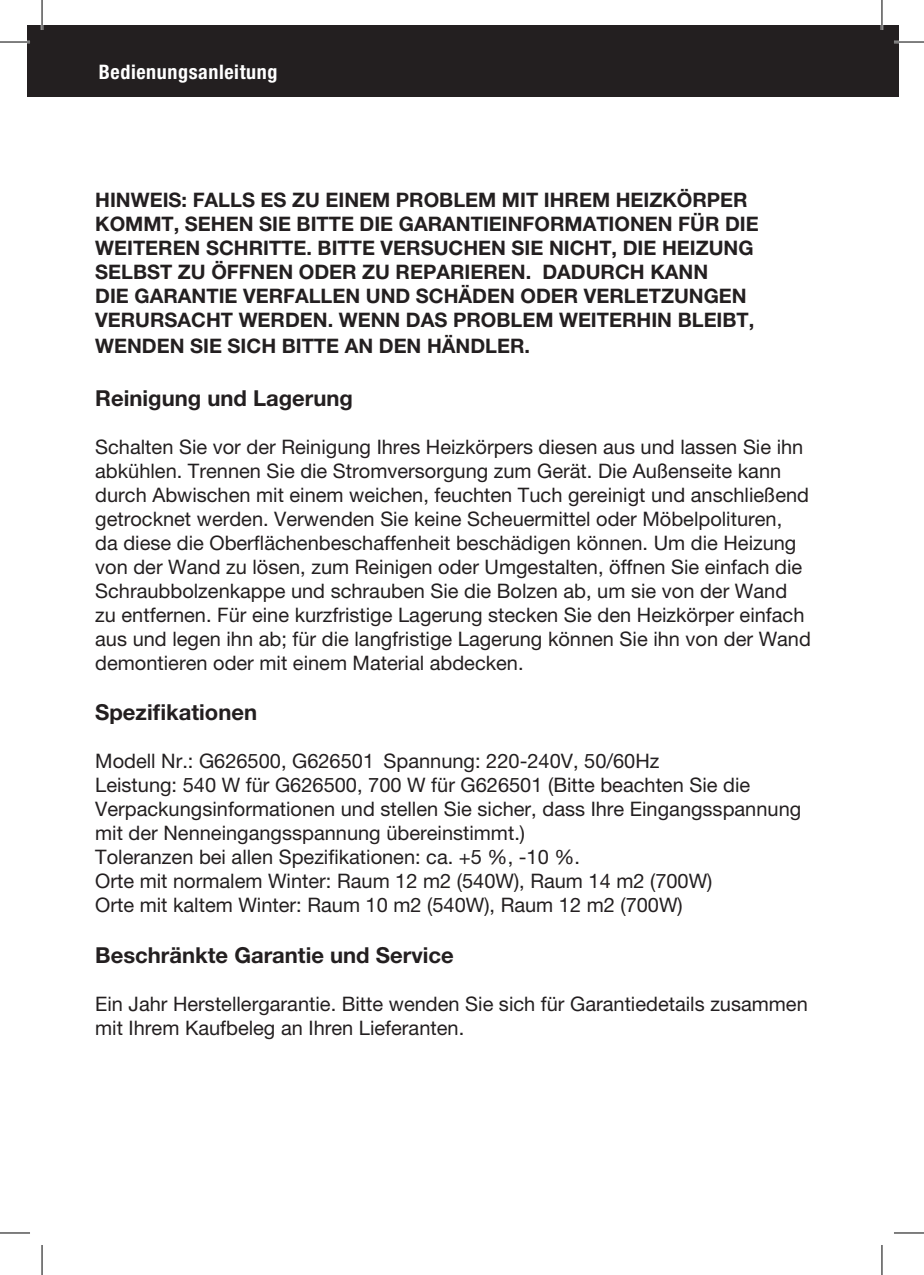
<style>
.page{position:relative;width:924px;height:1275px;background:#fff}
.page>*{position:absolute;margin:0;border:0;box-sizing:border-box;transform-origin:0 0}
.t1{font:700 22px "Helvetica Neue LT Pro";color:#231f20}
.t2{font:20px/24px "Helvetica Neue LT Pro";color:#231f20}
.t3{font:700 20px/24px "Helvetica Neue LT Pro";color:#231f20}
.t4{font:700 condensed 20px "Helvetica Neue LT Std";letter-spacing:.03em;color:#fff}
</style>
<div class="page">
<div style="left:27px;top:25px;width:871px;height:72px;background:#231f20"></div>
<hr style="left:0;top:41px;width:30px;height:2px;background:#fff">
<hr style="left:893px;top:41px;width:30px;height:2px;background:#fff">
<hr style="left:41px;top:0;width:2px;height:30px;background:#fff">
<hr style="left:880px;top:0;width:2px;height:30px;background:#fff">
<hr style="left:0;top:42px;width:30px;height:1px;background:#000">
<hr style="left:893px;top:42px;width:30px;height:1px;background:#000">
<hr style="left:0;top:1232px;width:30px;height:1px;background:#000">
<hr style="left:893px;top:1232px;width:30px;height:1px;background:#000">
<hr style="left:42px;top:0;width:1px;height:30px;background:#000">
<hr style="left:42px;top:1245px;width:1px;height:30px;background:#000">
<hr style="left:881px;top:0;width:1px;height:30px;background:#000">
<hr style="left:881px;top:1245px;width:1px;height:30px;background:#000">
<p class="t4" style="left:99px;top:60px;width:180px">Bedienungsanleitung</p>
<p class="t3" style="left:95px;top:187px;width:664px">HINWEIS: FALLS ES ZU EINEM PROBLEM MIT IHREM HEIZKÖRPER KOMMT, SEHEN SIE BITTE DIE GARANTIEINFORMATIONEN FÜR DIE WEITEREN SCHRITTE. BITTE VERSUCHEN SIE NICHT, DIE HEIZUNG SELBST ZU ÖFFNEN ODER ZU REPARIEREN. DADURCH KANN<br>DIE GARANTIE VERFALLEN UND SCHÄDEN ODER VERLETZUNGEN VERURSACHT WERDEN. WENN DAS PROBLEM WEITERHIN BLEIBT,</p>
<p class="t3" style="left:95px;top:333px;width:436px">WENDEN SIE SICH BITTE AN DEN HÄNDLER.</p>
<p class="t1" style="left:95px;top:384px;width:259px">Reinigung und Lagerung</p>
<p class="t2" style="left:95px;top:434px;width:716px">Schalten Sie vor der Reinigung Ihres Heizkörpers diesen aus und lassen Sie ihn abkühlen. Trennen Sie die Stromversorgung zum Gerät. Die Außenseite kann durch Abwischen mit einem weichen, feuchten Tuch gereinigt und anschließend getrocknet werden. Verwenden Sie keine Scheuermittel oder Möbelpolituren,<br>da diese die Oberflächenbeschaffenheit beschädigen können. Um die Heizung von der Wand zu lösen, zum Reinigen oder Umgestalten, öffnen Sie einfach die Schraubbolzenkappe und schrauben Sie die Bolzen ab, um sie von der Wand zu entfernen. Für eine kurzfristige Lagerung stecken Sie den Heizkörper einfach aus und legen ihn ab; für die langfristige Lagerung können Sie ihn von der Wand demontieren oder mit einem Material abdecken.</p>
<p class="t1" style="left:95px;top:699px;width:163px">Spezifikationen</p>
<p class="t2" style="left:95px;top:749px;width:707px">Modell Nr.: G626500, G626501 Spannung: 220-240V, 50/60Hz<br>Leistung: 540 W für G626500, 700 W für G626501 (Bitte beachten Sie die Verpackungsinformationen und stellen Sie sicher, dass Ihre Eingangsspannung mit der Nenneingangsspannung übereinstimmt.)<br>Toleranzen bei allen Spezifikationen: ca. +5 %, -10 %.<br>Orte mit normalem Winter: Raum 12 m2 (540W), Raum 14 m2 (700W)<br>Orte mit kaltem Winter: Raum 10 m2 (540W), Raum 12 m2 (700W)</p>
<p class="t1" style="left:95px;top:941px;width:360px">Beschränkte Garantie und Service</p>
<p class="t2" style="left:95px;top:991px;width:713px">Ein Jahr Herstellergarantie. Bitte wenden Sie sich für Garantiedetails zusammen mit Ihrem Kaufbeleg an Ihren Lieferanten.</p>
</div>
